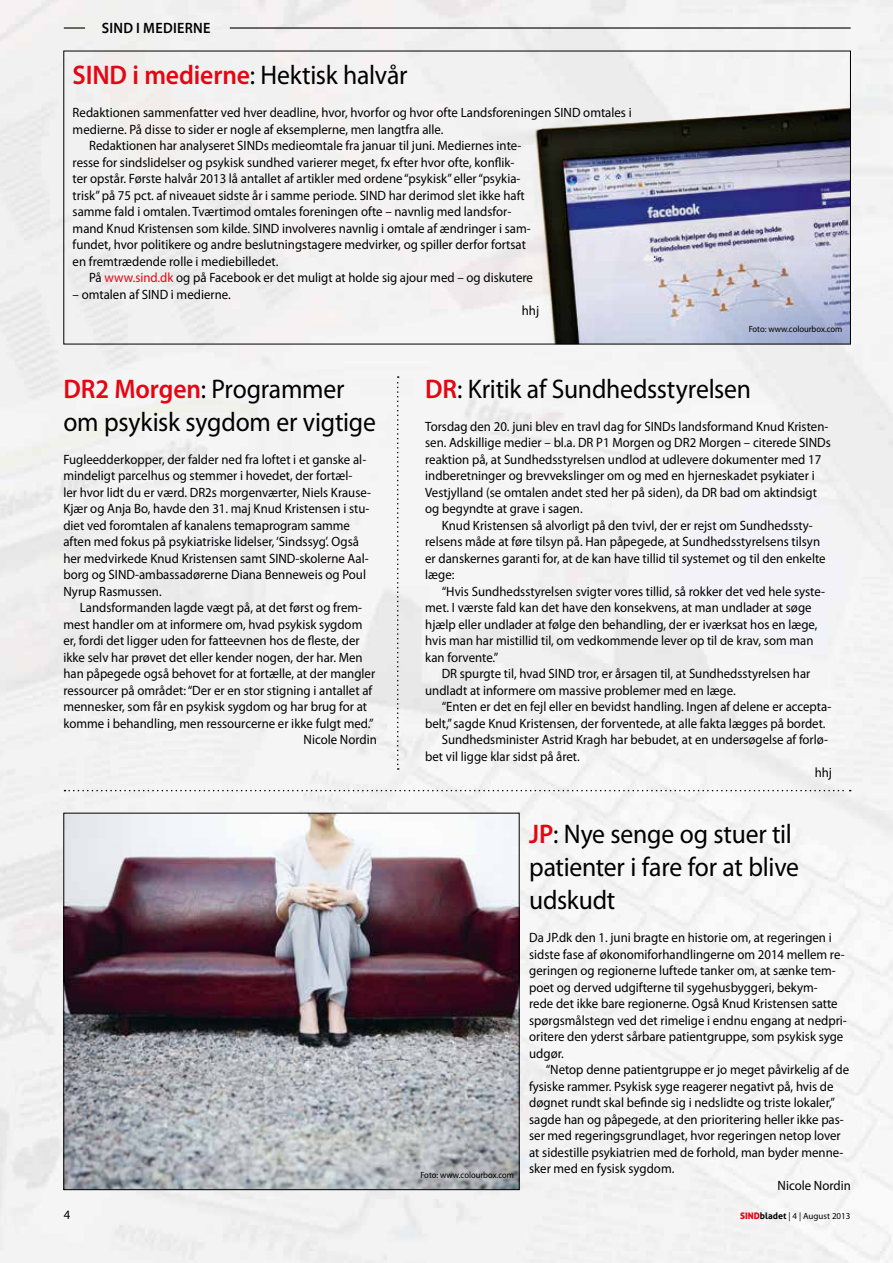
<style>
.page{position:relative;width:893px;height:1263px;background:#fff}
.page>*{position:absolute;margin:0;border:0;box-sizing:border-box;transform-origin:0 0}
.t1{font:27px/33px "Myriad Pro";letter-spacing:-.01em;color:#000;scale:.95 1}
.t2{font:600 15px "Myriad Pro";letter-spacing:.02em;color:#000;scale:.95 1}
.t3{font:13.5px/16.5px "Myriad Pro";color:#000;scale:.95 1}
.t4{font:12.75px "Myriad Pro";color:#000}
.t5{font:9px "Myriad Pro";color:#000;scale:.95 1}
.t6{font:9px "Myriad Pro";color:#000}
.s1{font-weight:600;color:#e30613}
.s2{color:#e30613}
.s3{font-family:"Aller Display";color:#e30613}
.s4{font-family:"Aller";font-weight:700}
</style>
<div class="page">
<img style="left:0;top:0;width:893px;height:1263px">
<hr style="left:230px;top:27px;width:621px;height:2px;background:#000">
<hr style="left:64px;top:27px;width:21px;height:2px;background:#000">
<img style="left:528px;top:107px;width:321px;height:235px">
<svg style="left:397px;top:376px;width:2px;height:394px"></svg>
<svg style="left:65px;top:790px;width:786px;height:1px"></svg>
<img style="left:65px;top:815px;width:453px;height:373px">
<p class="t2" style="left:102px;top:18px;width:116px">SIND I MEDIERNE</p>
<h1 class="t1" style="left:73px;top:58px;width:354px"><span class="s1">SIND i medierne</span>: Hektisk halvår</h1>
<p class="t3" style="left:73px;top:104px;width:590px">Redaktionen sammenfatter ved hver deadline, hvor, hvorfor og hvor ofte Landsforeningen SIND omtales i</p>
<p class="t3" style="left:73px;top:121px;width:392px">medierne. På disse to sider er nogle af eksemplerne, men langtfra alle.</p>
<p class="t3" style="left:89px;top:137px;width:457px">Redaktionen har analyseret SINDs medieomtale fra januar til juni. Mediernes inte-</p>
<p class="t3" style="left:73px;top:154px;width:466px">resse for sindslidelser og psykisk sundhed varierer meget, fx efter hvor ofte, konflik-</p>
<p class="t3" style="left:73px;top:170px;width:473px">ter opstår. Første halvår 2013 lå antallet af artikler med ordene “psykisk” eller “psykia-</p>
<p class="t3" style="left:73px;top:187px;width:477px">trisk” på 75 pct. af niveauet sidste år i samme periode. SIND har derimod slet ikke haft</p>
<p class="t3" style="left:73px;top:203px;width:463px">samme fald i omtalen. Tværtimod omtales foreningen ofte – navnlig med landsfor-</p>
<p class="t3" style="left:73px;top:220px;width:484px">mand Knud Kristensen som kilde. SIND involveres navnlig i omtale af ændringer i sam-</p>
<p class="t3" style="left:73px;top:236px;width:479px">fundet, hvor politikere og andre beslutningstagere medvirker, og spiller derfor fortsat</p>
<p class="t3" style="left:73px;top:253px;width:218px">en fremtrædende rolle i mediebilledet.</p>
<p class="t3" style="left:89px;top:269px;width:469px">På <span class="s2">www.sind.dk</span> og på Facebook er det muligt at holde sig ajour med – og diskutere</p>
<p class="t3" style="left:73px;top:286px;width:168px">– omtalen af SIND i medierne.</p>
<p class="t3" style="left:522px;top:302px;width:20px">hhj</p>
<p class="t5" style="left:749px;top:323px;width:100px">Foto: www.colourbox.com</p>
<h1 class="t1" style="left:63px;top:372px;width:330px"><span class="s1">DR2 Morgen</span>: Programmer om psykisk sygdom er vigtige</h1>
<p class="t3" style="left:63px;top:451px;width:325px">Fugleedderkopper, der falder ned fra loftet i et ganske al&shy;mindeligt parcelhus og stemmer i hovedet, der fortæl-<br>ler hvor lidt du er værd. DR2s morgenværter, Niels Krause-Kjær og Anja Bo, havde den 31. maj Knud Kristensen i stu&shy;diet ved foromtalen af kanalens temaprogram samme aften med fokus på psykiatriske lidelser, ‘Sindssyg’. Også her medvirkede Knud Kristensen samt SIND-skolerne Aal&shy;borg og SIND-ambassadørerne Diana Benneweis og Poul Nyrup Rasmussen.</p>
<p class="t3" style="left:80px;top:599px;width:299px">Landsformanden lagde vægt på, at det først og frem-</p>
<p class="t3" style="left:63px;top:616px;width:316px">mest handler om at informere om, hvad psykisk sygdom</p>
<p class="t3" style="left:63px;top:632px;width:313px">er, fordi det ligger uden for fatteevnen hos de fleste, der</p>
<p class="t3" style="left:63px;top:649px;width:317px">ikke selv har prøvet det eller kender nogen, der har. Men</p>
<p class="t3" style="left:63px;top:665px;width:330px">han påpegede også behovet for at fortælle, at der mangler</p>
<p class="t3" style="left:63px;top:682px;width:327px">ressourcer på området: “Der er en stor stigning i antallet af</p>
<p class="t3" style="left:63px;top:698px;width:321px">mennesker, som får en psykisk sygdom og har brug for at</p>
<p class="t3" style="left:63px;top:715px;width:328px">komme i behandling, men ressourcerne er ikke fulgt med.”</p>
<p class="t3" style="left:303px;top:731px;width:79px">Nicole Nordin</p>
<h1 class="t1" style="left:425px;top:372px;width:345px"><span class="s1">DR</span>: Kritik af Sundhedsstyrelsen</h1>
<p class="t3" style="left:425px;top:418px;width:428px">Torsdag den 20. juni blev en travl dag for SINDs landsformand Knud Kristen&shy;sen. Adskillige medier – bl.a. DR P1 Morgen og DR2 Morgen – citerede SINDs reaktion på, at Sundhedsstyrelsen undlod at udlevere dokumenter med 17 indberetninger og brevvekslinger om og med en hjerneskadet psykiater i Vestjylland (se omtalen andet sted her på siden), da DR bad om aktindsigt og begyndte at grave i sagen.</p>
<p class="t3" style="left:425px;top:517px;width:423px;text-indent:17px">Knud Kristensen så alvorligt på den tvivl, der er rejst om Sundhedssty&shy;relsens måde at føre tilsyn på. Han påpegede, at Sundhedsstyrelsens tilsyn er danskernes garanti for, at de kan have tillid til systemet og til den enkelte læge:</p>
<p class="t3" style="left:425px;top:583px;width:422px;text-indent:17px">“Hvis Sundhedsstyrelsen svigter vores tillid, så rokker det ved hele syste&shy;met. I værste fald kan det have den konsekvens, at man undlader at søge hjælp eller undlader at følge den behandling, der er iværksat hos en læge, hvis man har mistillid til, om vedkommende lever op til de krav, som man kan forvente.”</p>
<p class="t3" style="left:425px;top:665px;width:407px;text-indent:17px">DR spurgte til, hvad SIND tror, er årsagen til, at Sundhedsstyrelsen har undladt at informere om massive problemer med en læge.</p>
<p class="t3" style="left:442px;top:698px;width:412px">“Enten er det en fejl eller en bevidst handling. Ingen af delene er accepta-</p>
<p class="t3" style="left:425px;top:715px;width:423px">belt,” sagde Knud Kristensen, der forventede, at alle fakta lægges på bordet.</p>
<p class="t3" style="left:442px;top:731px;width:408px">Sundhedsminister Astrid Kragh har bebudet, at en undersøgelse af forlø-</p>
<p class="t3" style="left:425px;top:748px;width:164px">bet vil ligge klar sidst på året.</p>
<p class="t3" style="left:815px;top:764px;width:20px">hhj</p>
<p class="t5" style="left:420px;top:1170px;width:100px">Foto: www.colourbox.com</p>
<h1 class="t1" style="left:529px;top:817px;width:286px"><span class="s1">JP</span>: Nye senge og stuer til patienter i fare for at blive udskudt</h1>
<p class="t3" style="left:529px;top:929px;width:336px">Da JP.dk den 1. juni bragte en historie om, at regeringen i sidste fase af økonomiforhandlingerne om 2014 mellem re&shy;geringen og regionerne luftede tanker om, at sænke tem&shy;poet og derved udgifterne til sygehusbyggeri, bekym-<br>rede det ikke bare regionerne. Også Knud Kristensen satte spørgsmålstegn ved det rimelige i endnu engang at nedpri&shy;oritere den yderst sårbare patientgruppe, som psykisk syge udgør.</p>
<p class="t3" style="left:546px;top:1061px;width:321px">“Netop denne patientgruppe er jo meget påvirkelig af de</p>
<p class="t3" style="left:529px;top:1078px;width:322px">fysiske rammer. Psykisk syge reagerer negativt på, hvis de</p>
<p class="t3" style="left:529px;top:1094px;width:323px">døgnet rundt skal befinde sig i nedslidte og triste lokaler,”</p>
<p class="t3" style="left:529px;top:1111px;width:333px">sagde han og påpegede, at den prioritering heller ikke pas-</p>
<p class="t3" style="left:529px;top:1127px;width:329px">ser med regeringsgrundlaget, hvor regeringen netop lover</p>
<p class="t3" style="left:529px;top:1144px;width:332px">at sidestille psykiatrien med de forhold, man byder menne-</p>
<p class="t3" style="left:529px;top:1160px;width:154px">sker med en fysisk sygdom.</p>
<p class="t3" style="left:777px;top:1177px;width:79px">Nicole Nordin</p>
<p class="t4" style="left:64px;top:1207px;width:8px">4</p>
<p class="t6" style="left:740px;top:1210px;width:112px"><span class="s3">SIND</span><span class="s4">bladet</span> | 4 | August 2013</p>
</div>
